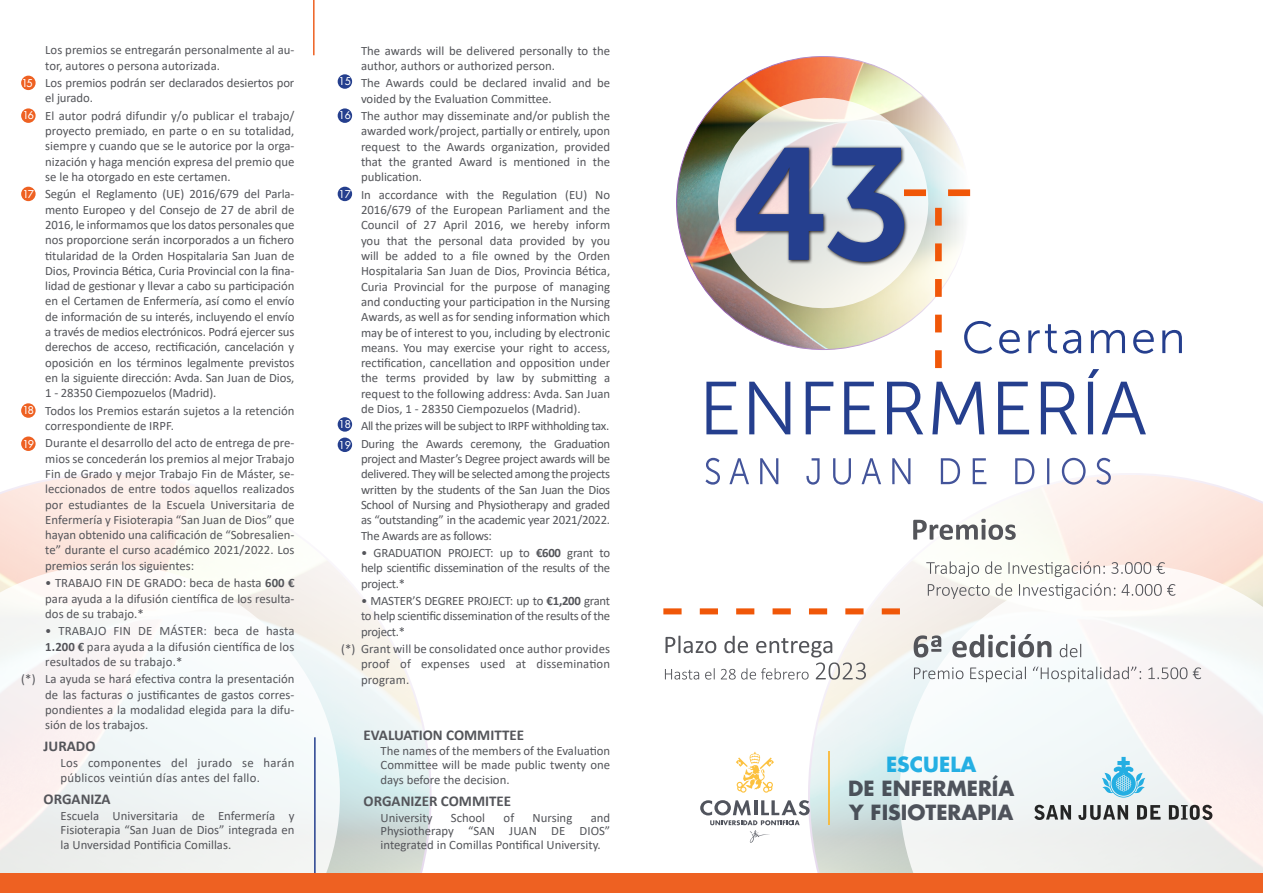
<style>
.page{position:relative;width:1263px;height:893px;background:#fff}
.page>*{position:absolute;margin:0;border:0;box-sizing:border-box;transform-origin:0 0}
.t1{font:700 20.4px/23.7px "Futura";color:#323640}
.t2{font:700 20.4px "Futura";color:#00a2df}
._1__inglés{font:700 15px "Calibri";color:#54555a}
._1{font:700 15px "Calibri";color:#54555a}
._2{font:12.75px/15.3px "Calibri";color:#54555a;text-align:justify}
._1__inglés-2{font:12.75px/13.5px "Calibri";color:#54555a}
.sangr{font:12.75px/15.3px "Calibri";color:#54555a}
._1-2{font:12.75px/13.5px "Calibri";color:#54555a}
._1-3{font:12.75px/15.3px "Calibri";letter-spacing:.02em;color:#54555a}
._2-2{font:12.75px "Calibri";letter-spacing:-.03em;color:#54555a}
._1-4{font:500 10.5px "Futura LT Pro";letter-spacing:-.065em;color:#fff}
.s1{font-weight:700}
.s2{font-family:"Futura LT Pro";font-weight:500;color:#fff}
</style>
<div class="page">
<svg style="left:63px;top:473px;width:369px;height:401px"></svg>
<svg style="left:0;top:477px;width:408px;height:397px"></svg>
<svg style="left:808px;top:473px;width:368px;height:401px"></svg>
<svg style="left:831px;top:477px;width:432px;height:397px"></svg>
<svg style="left:665px;top:636px;width:201px;height:44px"></svg>
<svg style="left:928px;top:583px;width:247px;height:16px"></svg>
<svg style="left:926px;top:561px;width:239px;height:16px"></svg>
<svg style="left:913px;top:519px;width:103px;height:21px"></svg>
<svg style="left:914px;top:667px;width:287px;height:15px"></svg>
<svg style="left:914px;top:634px;width:167px;height:23px"></svg>
<hr style="left:313px;top:0;width:2px;height:55px;background:#ee6122">
<div style="left:21px;top:76px;width:15px;height:14px;background:#ee6122;border-radius:50%"></div>
<div style="left:21px;top:108px;width:15px;height:15px;background:#ee6122;border-radius:50%"></div>
<div style="left:21px;top:187px;width:15px;height:14px;background:#ee6122;border-radius:50%"></div>
<div style="left:21px;top:403px;width:15px;height:15px;background:#ee6122;border-radius:50%"></div>
<div style="left:21px;top:436px;width:15px;height:15px;background:#ee6122;border-radius:50%"></div>
<div style="left:338px;top:74px;width:14px;height:15px;background:#253f8e;border-radius:50%"></div>
<div style="left:338px;top:108px;width:14px;height:15px;background:#253f8e;border-radius:50%"></div>
<div style="left:338px;top:187px;width:14px;height:14px;background:#253f8e;border-radius:50%"></div>
<div style="left:338px;top:417px;width:14px;height:15px;background:#253f8e;border-radius:50%"></div>
<div style="left:338px;top:438px;width:14px;height:14px;background:#253f8e;border-radius:50%"></div>
<svg style="left:705px;top:458px;width:406px;height:27px"></svg>
<img style="left:677px;top:57px;width:260px;height:235px">
<svg style="left:706px;top:111px;width:476px;height:323px"></svg>
<svg style="left:663px;top:608px;width:237px;height:6px"></svg>
<hr style="left:314px;top:737px;width:2px;height:156px;background:#253f8e">
<svg style="left:700px;top:800px;width:110px;height:43px"></svg>
<svg style="left:736px;top:752px;width:38px;height:41px"></svg>
<svg style="left:1034px;top:805px;width:37px;height:15px"></svg>
<svg style="left:1078px;top:805px;width:50px;height:15px"></svg>
<svg style="left:1137px;top:805px;width:23px;height:15px"></svg>
<svg style="left:1169px;top:805px;width:43px;height:15px"></svg>
<svg style="left:1102px;top:757px;width:43px;height:41px"></svg>
<hr style="left:829px;top:752px;width:1px;height:73px;background:#fcb62b">
<div style="left:0;top:874px;width:1263px;height:19px;background:#ee6122"></div>
<p class="sangr" style="left:45px;top:42px;width:251px">Los premios se entregarán personalmente al au&shy;tor, autores o persona autorizada.</p>
<p class="_2" style="left:45px;top:75px;width:251px">Los premios podrán ser declarados desiertos por el jurado.</p>
<p class="_2" style="left:45px;top:107px;width:251px">El autor podrá difundir y/o publicar el trabajo/ proyecto premiado, en parte o en su totalidad, siempre y cuando que se le autorice por la orga&shy;nización y haga mención expresa del premio que se le ha otorgado en este certamen.</p>
<p class="_2" style="left:45px;top:186px;width:251px">Según el Reglamento (UE) 2016/679 del Parla&shy;mento Europeo y del Consejo de 27 de abril de 2016, le informamos que los datos personales que nos proporcione serán incorporados a un fichero titularidad de la Orden Hospitalaria San Juan de Dios, Provincia Bética, Curia Provincial con la fina&shy;lidad de gestionar y llevar a cabo su participación en el Certamen de Enfermería, así como el envío de información de su interés, incluyendo el envío a través de medios electrónicos. Podrá ejercer sus derechos de acceso, rectificación, cancelación y oposición en los términos legalmente previstos en la siguiente dirección: Avda. San Juan de Dios, 1 - 28350 Ciempozuelos (Madrid).</p>
<p class="_2" style="left:45px;top:402px;width:251px">Todos los Premios estarán sujetos a la retención correspondiente de IRPF.</p>
<p class="_2" style="left:45px;top:435px;width:251px">Durante el desarrollo del acto de entrega de pre&shy;mios se concederán los premios al mejor Trabajo Fin de Grado y mejor Trabajo Fin de Máster, se&shy;leccionados de entre todos aquellos realizados por estudiantes de la Escuela Universitaria de Enfermería y Fisioterapia “San Juan de Dios” que hayan obtenido una calificación de “Sobresalien&shy;te” durante el curso académico 2021/2022. Los premios serán los siguientes:</p>
<p class="_2" style="left:45px;top:575px;width:251px">• TRABAJO FIN DE GRADO: beca de hasta <span class="s1">600 € </span>para ayuda a la difusión científica de los resulta&shy;dos de su trabajo.*</p>
<p class="_2" style="left:45px;top:623px;width:251px">• TRABAJO FIN DE MÁSTER: beca de hasta <span class="s1">1.200 €</span> para ayuda a la difusión científica de los resultados de su trabajo.*</p>
<p class="_2" style="left:45px;top:671px;width:251px;text-indent:-24px">(*) La ayuda se hará efectiva contra la presentación de las facturas o justificantes de gastos corres&shy;pondientes a la modalidad elegida para la difu&shy;sión de los trabajos.</p>
<p class="_1" style="left:44px;top:736px;width:53px">JURADO</p>
<p class="_1-3" style="left:61px;top:755px;width:235px">Los componentes del jurado se harán públicos veintiún días antes del fallo.</p>
<p class="_1" style="left:44px;top:789px;width:69px">ORGANIZA</p>
<p class="_1-2" style="left:61px;top:809px;width:235px">Escuela Universitaria de Enfermería y<br>Fisioterapia “San Juan de Dios” integrada en</p>
<p class="_1-2" style="left:61px;top:837px;width:172px">la Unversidad Pontificia Comillas.</p>
<p class="_1-4" style="left:22px;top:75px;width:12px">15</p>
<p class="_1-4" style="left:23px;top:108px;width:12px">16</p>
<p class="_1-4" style="left:23px;top:186px;width:12px">17</p>
<p class="_1-4" style="left:23px;top:403px;width:12px">18</p>
<p class="_1-4" style="left:23px;top:436px;width:12px">19</p>
<p class="sangr" style="left:361px;top:42px;width:251px">The awards will be delivered personally to the author, authors or authorized person.</p>
<p class="_2" style="left:361px;top:75px;width:251px;text-indent:-24px"><span class="s2">15</span> The Awards could be declared invalid and be voided by the Evaluation Committee.</p>
<p class="_2" style="left:361px;top:108px;width:251px;text-indent:-24px"><span class="s2">16</span> The author may disseminate and/or publish the awarded work/project, partially or entirely, upon request to the Awards organization, provided that the granted Award is mentioned in the publication.</p>
<p class="_2" style="left:361px;top:187px;width:251px;text-indent:-24px"><span class="s2">17</span> In accordance with the Regulation (EU) No 2016/679 of the European Parliament and the Council of 27 April 2016, we hereby inform you that the personal data provided by you will be added to a file owned by the Orden Hospitalaria San Juan de Dios, Provincia Bética, Curia Provincial for the purpose of managing and conducting your participation in the Nursing Awards, as well as for sending information which may be of interest to you, including by electronic means. You may exercise your right to access, rectification, cancellation and opposition under the terms provided by law by submitting a request to the following address: Avda. San Juan de Dios, 1 - 28350 Ciempozuelos (Madrid).</p>
<p class="_2-2" style="left:337px;top:417px;width:274px"><span class="s2">18</span> All the prizes will be subject to IRPF withholding tax.</p>
<p class="_2" style="left:361px;top:436px;width:251px;text-indent:-24px"><span class="s2">19</span> During the Awards ceremony, the Graduation project and Master’s Degree project awards will be delivered. They will be selected among the projects written by the students of the San Juan the Dios School of Nursing and Physiotherapy and graded as “outstanding” in the academic year 2021/2022.<br>The Awards are as follows:</p>
<p class="_2" style="left:361px;top:545px;width:251px">• GRADUATION PROJECT: up to <span class="s1">€600</span> grant to help scientific dissemination of the results of the project.*</p>
<p class="_2" style="left:361px;top:593px;width:251px">• MASTER’S DEGREE PROJECT: up to <span class="s1">€1,200</span> grant to help scientific dissemination of the results of the project.*</p>
<p class="_2" style="left:361px;top:641px;width:251px;text-indent:-20px">(*) Grant will be consolidated once author provides proof of expenses used at dissemination program.</p>
<p class="_1-4" style="left:339px;top:74px;width:14px">15</p>
<p class="_1-4" style="left:339px;top:108px;width:14px">16</p>
<p class="_1-4" style="left:339px;top:186px;width:14px">17</p>
<p class="_1-4" style="left:339px;top:417px;width:14px">18</p>
<p class="_1-4" style="left:339px;top:437px;width:14px">19</p>
<p class="_1__inglés" style="left:364px;top:724px;width:162px">EVALUATION COMMITTEE</p>
<p class="_1__inglés-2" style="left:381px;top:744px;width:231px">The names of the members of the Evaluation<br>Committee will be made public twenty one</p>
<p class="_1__inglés-2" style="left:381px;top:773px;width:130px">days before the decision.</p>
<p class="_1__inglés" style="left:364px;top:791px;width:149px">ORGANIZER COMMITEE</p>
<p class="_1__inglés-2" style="left:381px;top:810px;width:53px">University</p>
<p class="_1__inglés-2" style="left:451px;top:810px;width:36px">School</p>
<p class="_1__inglés-2" style="left:504px;top:810px;width:12px">of</p>
<p class="_1__inglés-2" style="left:533px;top:810px;width:41px">Nursing</p>
<p class="_1__inglés-2" style="left:381px;top:810px;width:231px;text-align:justify;text-indent:210px">and Physiotherapy “SAN JUAN DE DIOS” integrated in Comillas Pontifical University.</p>
<h1 class="t2" style="left:886px;top:751px;width:92px">ESCUELA</h1>
<h1 class="t1" style="left:848px;top:776px;width:168px">DE ENFERMERÍA<br>Y FISIOTERAPIA</h1>
</div>
